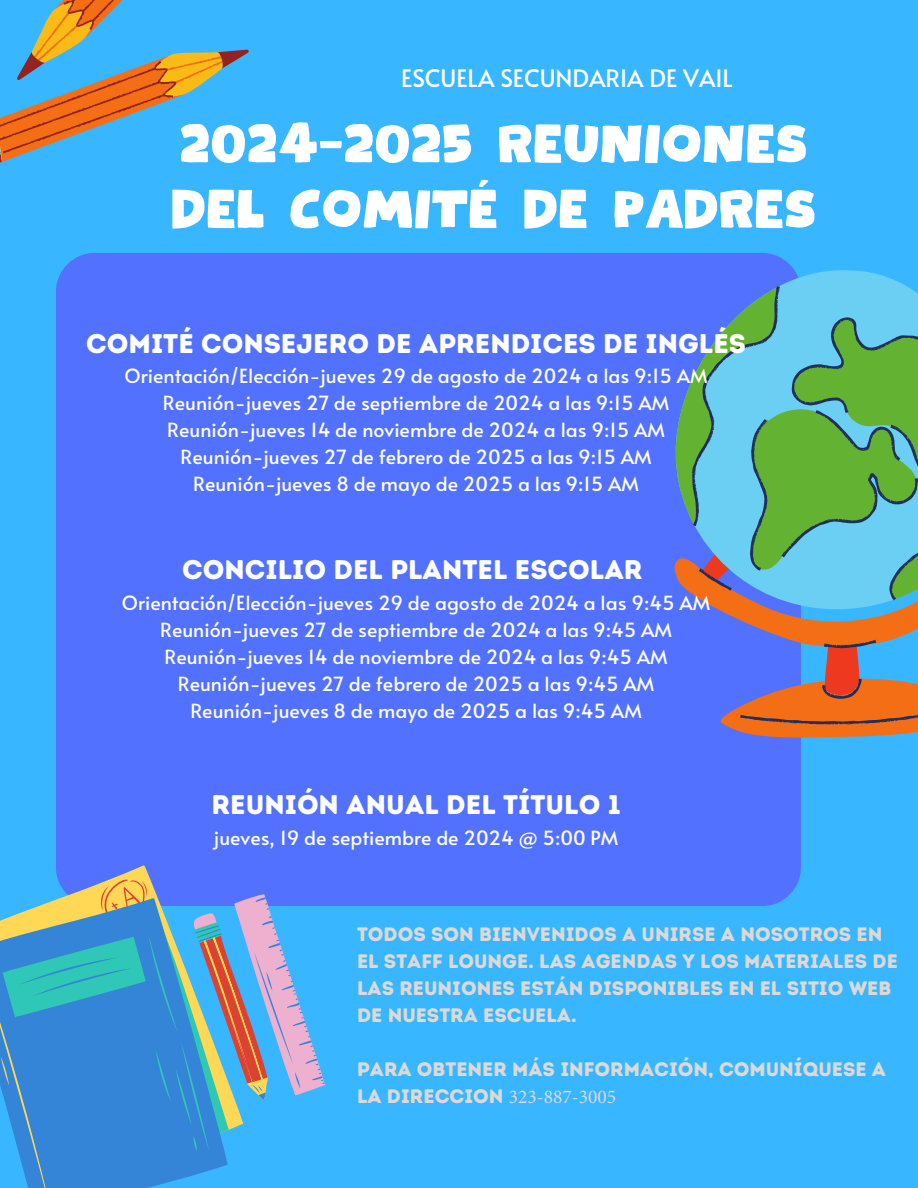
<style>
.page{position:relative;width:918px;height:1188px;background:#38b6ff}
.page>*{position:absolute;margin:0;border:0;box-sizing:border-box;transform-origin:0 0}
.t1{font:54.75px/65.2px "Kapsalon";color:#fff}
.t2{font:27px "Intro Rust Base";color:#fff}
.t3{font:24px "Alata";color:#fff}
.t4{font:19.5px "Alata";color:#fff}
.t5{font:19.5px/27px "Intro Rust Base";color:#ddd9d7}
.s1{font-family:"Minion Pro"}
</style>
<div class="page">
<div style="left:56px;top:253px;width:745px;height:653px;background:#5271ff;border-radius:39px"></div>
<svg style="left:675px;top:266px;width:243px;height:472px"></svg>
<svg style="left:692px;top:286px;width:226px;height:439px"></svg>
<svg style="left:19px;top:879px;width:306px;height:221px"></svg>
<svg style="left:0;top:937px;width:263px;height:251px;fill:#3485d7"></svg>
<svg style="left:0;top:0;width:249px;height:163px"></svg>
<p class="t3" style="left:401px;top:61px;width:333px">ESCUELA SECUNDARIA DE VAIL</p>
<p class="t1" style="left:171px;top:113px;width:647px">2024-2025 REUNIONES<br>DEL COMITÉ DE PADRES</p>
<p class="t2" style="left:86px;top:327px;width:661px">COMITÉ CONSEJERO DE APRENDICES DE INGLÉS</p>
<h2 class="t4" style="left:125px;top:362px;width:584px">Orientación/Elección-jueves 29 de agosto de 2024 a las 9:15 AM</h2>
<h1 class="t4" style="left:163px;top:389px;width:508px">Reunión-jueves 27 de septiembre de 2024 a las 9:15 AM</h1>
<p class="t4" style="left:167px;top:416px;width:499px">Reunión-jueves 14 de noviembre de 2024 a las 9:15 AM</p>
<p class="t4" style="left:181px;top:443px;width:473px">Reunión-jueves 27 de febrero de 2025 a las 9:15 AM</p>
<p class="t4" style="left:193px;top:470px;width:447px">Reunión-jueves 8 de mayo de 2025 a las 9:15 AM</p>
<p class="t2" style="left:182px;top:554px;width:462px">CONCILIO DEL PLANTEL ESCOLAR</p>
<p class="t4" style="left:122px;top:588px;width:590px">Orientación/Elección-jueves 29 de agosto de 2024 a las 9:45 AM</p>
<p class="t4" style="left:160px;top:615px;width:513px">Reunión-jueves 27 de septiembre de 2024 a las 9:45 AM</p>
<p class="t4" style="left:164px;top:642px;width:505px">Reunión-jueves 14 de noviembre de 2024 a las 9:45 AM</p>
<p class="t4" style="left:178px;top:669px;width:478px">Reunión-jueves 27 de febrero de 2025 a las 9:45 AM</p>
<p class="t4" style="left:190px;top:696px;width:453px">Reunión-jueves 8 de mayo de 2025 a las 9:45 AM</p>
<p class="t2" style="left:212px;top:789px;width:411px">REUNIÓN ANUAL DEL TÍTULO 1</p>
<p class="t4" style="left:214px;top:823px;width:406px">jueves, 19 de septiembre de 2024 @ 5:00 PM</p>
<p class="t5" style="left:357px;top:921px;width:542px">TODOS SON BIENVENIDOS A UNIRSE A NOSOTROS EN EL STAFF LOUNGE. LAS AGENDAS Y LOS MATERIALES DE LAS REUNIONES ESTÁN DISPONIBLES EN EL SITIO WEB DE NUESTRA ESCUELA.</p>
<p class="t5" style="left:357px;top:1056px;width:531px">PARA OBTENER MÁS INFORMACIÓN, COMUNÍQUESE A<br>LA DIRECCION <span class="s1">323-887-3005</span></p>
</div>
